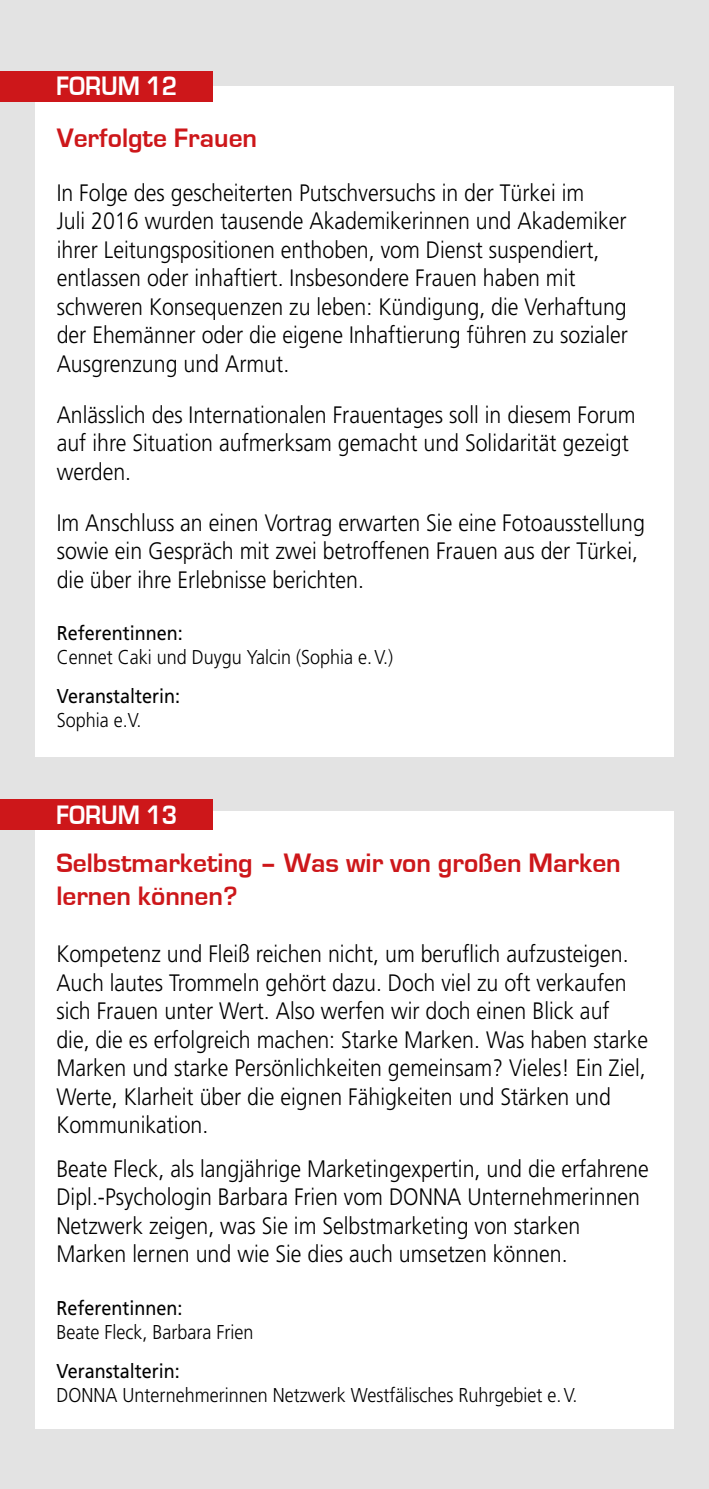
<style>
.page{position:relative;width:709px;height:1489px;background:#fff}
.page>*{position:absolute;margin:0;border:0;box-sizing:border-box;transform-origin:0 0}
.t1{font:700 27.5px/33px "Eurostile";color:#cd171a}
.t2{font:700 27.5px "Eurostile";color:#fff;scale:.9 1}
.t3{font:300 23.75px/28.5px "Frutiger LT";color:#000;scale:.9 1}
.t4{font:300 20px "Frutiger LT";color:#000;scale:.9 1}
.t5{font:20px "Frutiger LT";color:#000;scale:.9 1}
</style>
<div class="page">
<div style="left:0;top:0;width:709px;height:1488px;background:#e3e3e3"></div>
<div style="left:35px;top:811px;width:638px;height:617px;background:#fff"></div>
<div style="left:0;top:799px;width:213px;height:30px;background:#cd171a"></div>
<hr style="left:708px;top:70px;width:1px;height:31px;background:#cd171a">
<div style="left:35px;top:86px;width:638px;height:670px;background:#fff"></div>
<div style="left:0;top:71px;width:213px;height:31px;background:#cd171a"></div>
<p class="t2" style="left:56px;top:71px;width:136px">FORUM 12</p>
<p class="t1" style="left:57px;top:122px;width:202px">Verfolgte Frauen</p>
<p class="t3" style="left:57px;top:178px;width:636px">In Folge des gescheiterten Putschversuchs in der Türkei im<br>Juli 2016 wurden tausende Akademikerinnen und Akademiker ihrer Leitungspositionen enthoben, vom Dienst suspendiert, entlassen oder inhaftiert. Insbesondere Frauen haben mit schweren Konsequenzen zu leben: Kündigung, die Verhaftung der Ehemänner oder die eigene Inhaftierung führen zu sozialer Ausgrenzung und Armut.</p>
<p class="t3" style="left:57px;top:400px;width:645px">Anlässlich des Internationalen Frauentages soll in diesem Forum auf ihre Situation aufmerksam gemacht und Solidarität gezeigt werden.</p>
<p class="t3" style="left:57px;top:508px;width:655px">Im Anschluss an einen Vortrag erwarten Sie eine Fotoausstellung sowie ein Gespräch mit zwei betroffenen Frauen aus der Türkei, die über ihre Erlebnisse berichten.</p>
<p class="t5" style="left:57px;top:621px;width:142px">Referentinnen:</p>
<p class="t4" style="left:57px;top:646px;width:375px">Cennet Caki und Duygu Yalcin (Sophia e.V.)</p>
<p class="t5" style="left:57px;top:684px;width:139px">Veranstalterin:</p>
<p class="t4" style="left:57px;top:709px;width:96px">Sophia e.V.</p>
<p class="t2" style="left:56px;top:799px;width:136px">FORUM 13</p>
<p class="t1" style="left:56px;top:847px;width:566px">Selbstmarketing – Was wir von großen Marken lernen können?</p>
<p class="t3" style="left:56px;top:940px;width:659px">Kompetenz und Fleiß reichen nicht, um beruflich aufzusteigen.<br>Auch lautes Trommeln gehört dazu. Doch viel zu oft verkaufen sich Frauen unter Wert. Also werfen wir doch einen Blick auf die, die es erfolgreich machen: Starke Marken. Was haben starke Marken und starke Persönlichkeiten gemeinsam? Vieles! Ein Ziel, Werte, Klarheit über die eignen Fähigkeiten und Stärken und Kommunikation.</p>
<p class="t3" style="left:56px;top:1154px;width:660px">Beate Fleck, als langjährige Marketingexpertin, und die erfahrene Dipl.-Psychologin Barbara Frien vom DONNA Unternehmerinnen Netzwerk zeigen, was Sie im Selbstmarketing von starken Marken lernen und wie Sie dies auch umsetzen können.</p>
<p class="t5" style="left:56px;top:1296px;width:142px">Referentinnen:</p>
<p class="t4" style="left:56px;top:1320px;width:220px">Beate Fleck, Barbara Frien</p>
<p class="t5" style="left:56px;top:1359px;width:139px">Veranstalterin:</p>
<p class="t4" style="left:56px;top:1383px;width:580px">DONNA Unternehmerinnen Netzwerk Westfälisches Ruhrgebiet e.V.</p>
</div>
